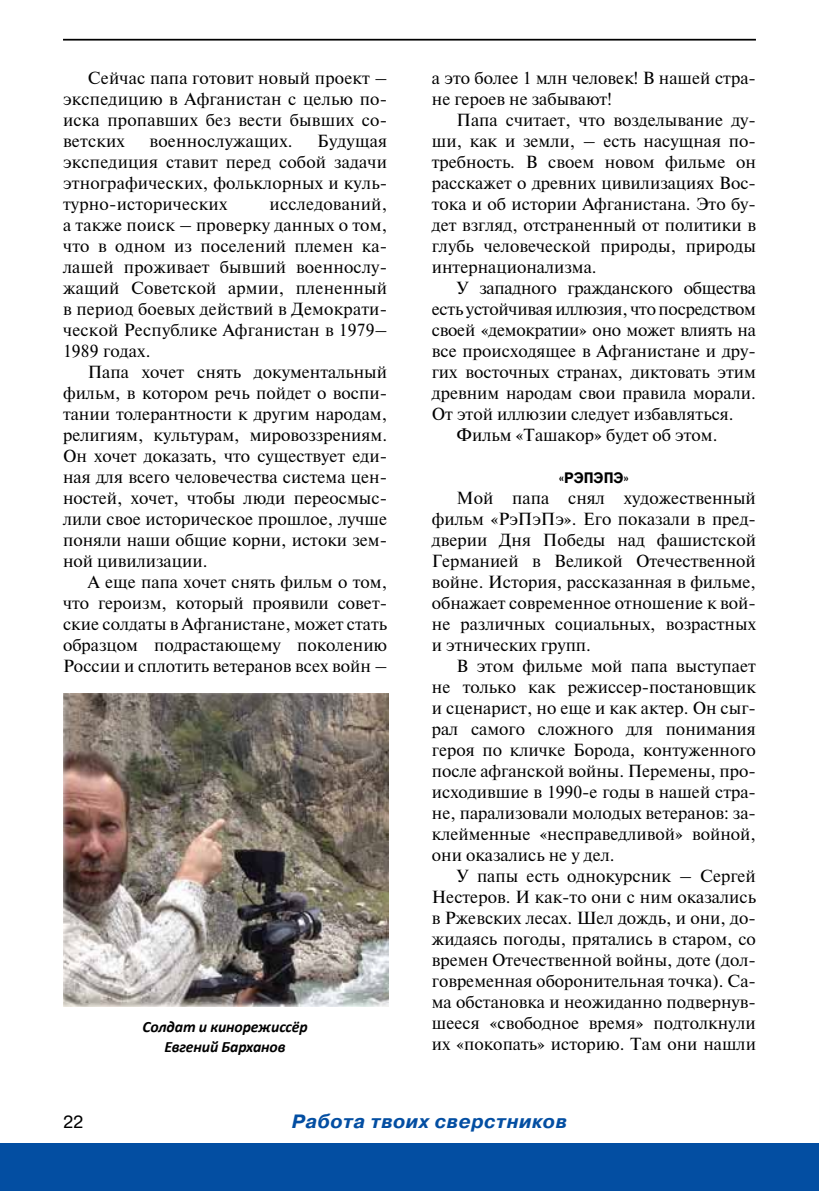
<style>
.page{position:relative;width:819px;height:1191px;background:#fff}
.page>*{position:absolute;margin:0;border:0;box-sizing:border-box;transform-origin:0 0}
.t1{font:italic 700 19.25px "Pragmatica C";letter-spacing:.03em;color:#034ea2}
.t2{font:17.5px/21px "Newton";color:#000;text-align:justify}
.t3{font:17.5px "Pragmatica C";color:#000}
.t4{font:italic 700 15.75px/19.2px "Calibri";letter-spacing:-.01em;color:#000;text-align:center}
.t5{font:600 15.75px "Franklin Gothic";color:#000}
</style>
<div class="page">
<div style="left:0;top:1142px;width:819px;height:49px;background:#034ea2"></div>
<hr style="left:63px;top:39px;width:693px;height:2px;background:#000">
<img style="left:63px;top:693px;width:325px;height:313px">
<p class="t2" style="left:63px;top:67px;width:325px;text-indent:25px">Сейчас папа готовит новый проект – экспедицию в Афганистан с целью по&shy;иска пропавших без вести бывших со&shy;ветских</p>
<p class="t2" style="left:63px;top:130px;width:325px;text-indent:254px">Будущая экспедиция ставит перед собой задачи этнографических, фольклорных и куль&shy;турно-исторических</p>
<p class="t2" style="left:149px;top:130px;width:145px">военнослужащих.</p>
<p class="t2" style="left:63px;top:193px;width:325px;text-indent:206px">исследований, а также поиск – проверку данных о том, что в одном из поселений племен ка&shy;лашей проживает бывший военнослу&shy;жащий Советской армии, плененный в период боевых действий в Демократи&shy;ческой Республике Афганистан в 1979– 1989 годах.</p>
<p class="t2" style="left:63px;top:361px;width:325px;text-indent:25px">Папа хочет снять документальный фильм, в котором речь пойдет о воспи&shy;тании толерантности к другим народам, религиям, культурам, мировоззрениям.<br>Он хочет доказать, что существует еди&shy;ная для всего человечества система цен&shy;ностей, хочет, чтобы люди переосмыс&shy;лили свое историческое прошлое, лучше поняли наши общие корни, истоки зем&shy;ной цивилизации.</p>
<p class="t2" style="left:63px;top:571px;width:325px;text-indent:25px">А еще папа хочет снять фильм о том, что героизм, который проявили совет&shy;ские солдаты в Афганистане, может стать образцом подрастающему поколению России и сплотить ветеранов всех войн –</p>
<p class="t4" style="left:142px;top:1017px;width:167px">Солдат и кинорежиссёр<br>Евгений Барханов</p>
<p class="t2" style="left:432px;top:67px;width:325px">а это более 1 млн человек! В нашей стра&shy;не героев не забывают!</p>
<p class="t2" style="left:432px;top:109px;width:325px;text-indent:25px">Папа считает, что возделывание ду&shy;ши, как и земли, – есть насущная по&shy;требность. В своем новом фильме он расскажет о древних цивилизациях Вос&shy;тока и об истории Афганистана. Это бу&shy;дет взгляд, отстраненный от политики в глубь человеческой природы, природы интернационализма.</p>
<p class="t2" style="left:456px;top:277px;width:301px">У западного гражданского общества</p>
<p class="t2" style="left:432px;top:298px;width:325px">есть устойчивая иллюзия, что посредством</p>
<p class="t2" style="left:432px;top:319px;width:325px">своей «демократии» оно может влиять на</p>
<p class="t2" style="left:432px;top:340px;width:325px">все происходящее в Афганистане и дру-</p>
<p class="t2" style="left:432px;top:361px;width:325px">гих восточных странах, диктовать этим</p>
<p class="t2" style="left:432px;top:382px;width:325px">древним народам свои правила морали.</p>
<p class="t2" style="left:432px;top:403px;width:303px">От этой иллюзии следует избавляться.</p>
<p class="t2" style="left:456px;top:424px;width:262px">Фильм «Ташакор» будет об этом.</p>
<p class="t5" style="left:558px;top:468px;width:72px">«РэПэПэ»</p>
<p class="t2" style="left:432px;top:487px;width:325px;text-align:left;text-indent:25px">Мой папа снял художественный фильм «РэПэПэ». Его показали в пред&shy;дверии Дня Победы над фашистской Германией в Великой Отечественной войне. История, рассказанная в фильме, обнажает современное отношение к вой&shy;не различных социальных, возрастных и этнических групп.</p>
<p class="t2" style="left:432px;top:655px;width:325px;text-align:left;text-indent:25px">В этом фильме мой папа выступает не только как режиссер-постановщик и сценарист, но еще и как актер. Он сыг&shy;рал самого сложного для понимания героя по кличке Борода, контуженного после афганской войны. Перемены, про&shy;исходившие в 1990-е годы в нашей стра&shy;не, парализовали молодых ветеранов: за&shy;клейменные «несправедливой» войной, они оказались не у дел.</p>
<p class="t2" style="left:432px;top:865px;width:325px;text-indent:25px">У папы есть однокурсник – Сергей Нестеров. И как-то они с ним оказались в Ржевских лесах. Шел дождь, и они, до&shy;жидаясь погоды, прятались в старом, со времен Отечественной войны, доте (дол&shy;говременная оборонительная точка). Са&shy;ма обстановка и неожиданно подвернув&shy;шееся «свободное время» подтолкнули их «покопать» историю. Там они нашли</p>
<p class="t3" style="left:63px;top:1112px;width:22px">22</p>
<p class="t1" style="left:292px;top:1110px;width:276px">Работа твоих сверстников</p>
</div>
